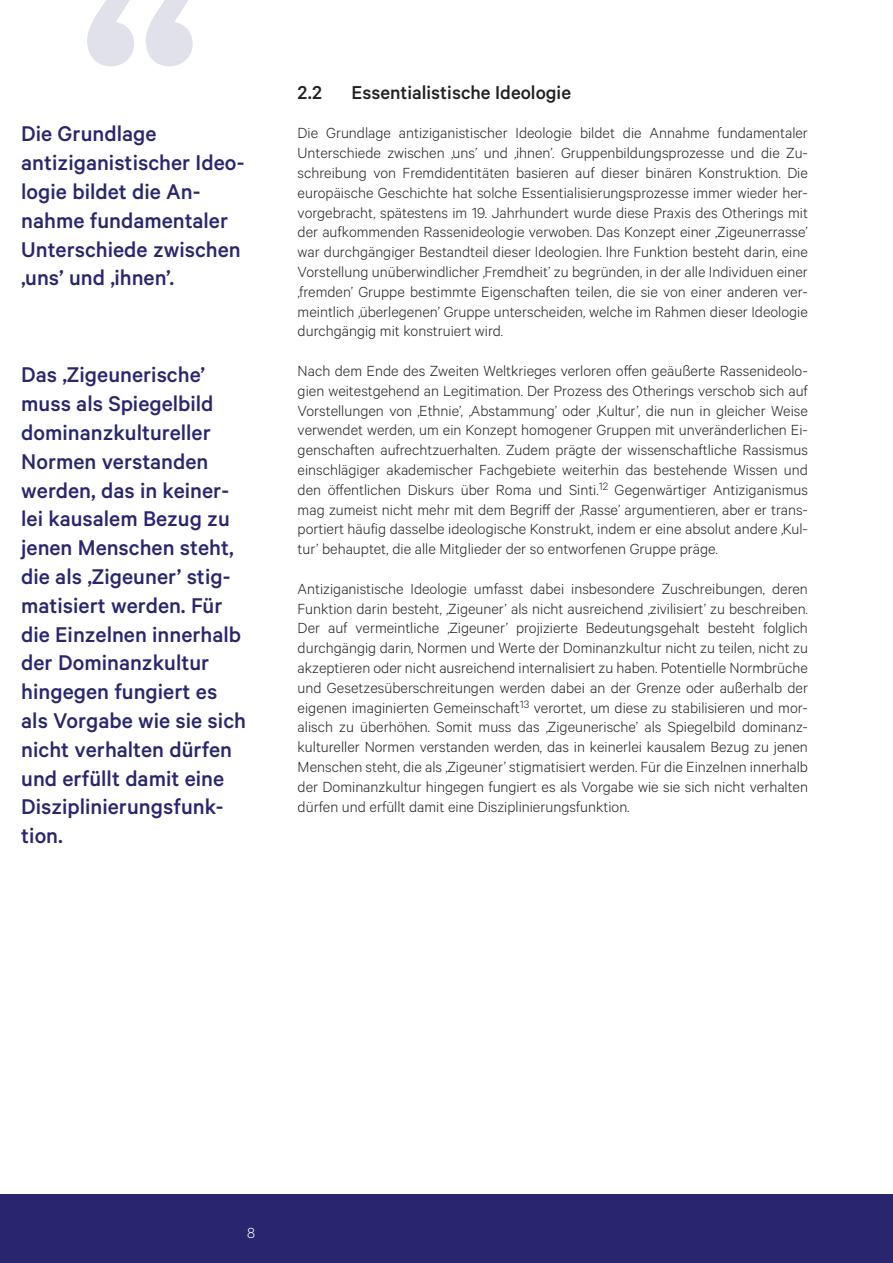
<style>
.page{position:relative;width:893px;height:1263px;background:#fff}
.page>*{position:absolute;margin:0;border:0;box-sizing:border-box;transform-origin:0 0}
.t1{font:600 300px "Calibre";color:#29256e}
.t2{font:500 24px/28.8px "Calibre";color:#29256e}
.t3{font:500 21px "Calibre";color:#231f20}
.t4{font:300 16.5px/19.8px "Calibre";color:#231f20;text-align:justify}
.t5{font:300 16.5px "Calibre";color:#fff}
</style>
<div class="page">
<div style="left:0;top:1195px;width:893px;height:68px;background:#29256e"></div>
<h1 class="t1" style="left:81px;top:-99px;width:122px">“</h1>
<p class="t2" style="left:21px;top:119px;width:137px">Die Grundlage</p>
<p class="t2" style="left:21px;top:148px;width:225px">antiziganistischer Ideo&shy;logie bildet die An-</p>
<p class="t2" style="left:21px;top:205px;width:221px">nahme fundamentaler<br>Unterschiede zwischen ‚uns’ und ‚ihnen’.</p>
<p class="t2" style="left:21px;top:360px;width:226px">Das ‚Zigeunerische’ muss als Spiegelbild dominanzkultureller<br>Normen verstanden werden, das in keiner&shy;lei kausalem Bezug zu jenen Menschen steht, die als ‚Zigeuner’ stig&shy;matisiert werden. Für die Einzelnen innerhalb der Dominanzkultur hingegen fungiert es als Vorgabe wie sie sich nicht verhalten dürfen und erfüllt damit eine<br>Disziplinierungsfunk&shy;tion.</p>
<p class="t3" style="left:298px;top:80px;width:26px">2.2</p>
<p class="t3" style="left:352px;top:80px;width:221px">Essentialistische Ideologie</p>
<p class="t4" style="left:298px;top:123px;width:512px">Die Grundlage antiziganistischer Ideologie bildet die Annahme fundamentaler Unterschiede zwischen ‚uns’ und ‚ihnen’. Gruppenbildungsprozesse und die Zu&shy;schreibung von Fremdidentitäten basieren auf dieser binären Konstruktion. Die europäische Geschichte hat solche Essentialisierungsprozesse immer wieder her&shy;vorgebracht, spätestens im 19. Jahrhundert wurde diese Praxis des Otherings mit der aufkommenden Rassenideologie verwoben. Das Konzept einer ‚Zigeunerrasse’ war durchgängiger Bestandteil dieser Ideologien. Ihre Funktion besteht darin, eine Vorstellung unüberwindlicher ‚Fremdheit’ zu begründen, in der alle Individuen einer ‚fremden’ Gruppe bestimmte Eigenschaften teilen, die sie von einer anderen ver&shy;meintlich ‚überlegenen’ Gruppe unterscheiden, welche im Rahmen dieser Ideologie durchgängig mit konstruiert wird.</p>
<p class="t4" style="left:298px;top:360px;width:512px">Nach dem Ende des Zweiten Weltkrieges verloren offen geäußerte Rassenideolo&shy;gien weitestgehend an Legitimation. Der Prozess des Otherings verschob sich auf Vorstellungen von ‚Ethnie’, ‚Abstammung’ oder ‚Kultur’, die nun in gleicher Weise verwendet werden, um ein Konzept homogener Gruppen mit unveränderlichen Ei&shy;genschaften aufrechtzuerhalten. Zudem prägte der wissenschaftliche Rassismus einschlägiger akademischer Fachgebiete weiterhin das bestehende Wissen und den öffentlichen Diskurs über Roma und Sinti.<sup>12</sup> Gegenwärtiger Antiziganismus mag zumeist nicht mehr mit dem Begriff der ‚Rasse’ argumentieren, aber er trans&shy;portiert häufig dasselbe ideologische Konstrukt, indem er eine absolut andere ‚Kul&shy;tur’ behauptet, die alle Mitglieder der so entworfenen Gruppe präge.</p>
<p class="t4" style="left:298px;top:578px;width:512px">Antiziganistische Ideologie umfasst dabei insbesondere Zuschreibungen, deren Funktion darin besteht, ‚Zigeuner’ als nicht ausreichend ‚zivilisiert’ zu beschreiben.<br>Der auf vermeintliche ‚Zigeuner’ projizierte Bedeutungsgehalt besteht folglich durchgängig darin, Normen und Werte der Dominanzkultur nicht zu teilen, nicht zu akzeptieren oder nicht ausreichend internalisiert zu haben. Potentielle Normbrüche und Gesetzesüberschreitungen werden dabei an der Grenze oder außerhalb der eigenen imaginierten Gemeinschaft<sup>13</sup> verortet, um diese zu stabilisieren und mor&shy;alisch zu überhöhen. Somit muss das ‚Zigeunerische’ als Spiegelbild dominanz&shy;kultureller Normen verstanden werden, das in keinerlei kausalem Bezug zu jenen Menschen steht, die als ‚Zigeuner’ stigmatisiert werden. Für die Einzelnen innerhalb der Dominanzkultur hingegen fungiert es als Vorgabe wie sie sich nicht verhalten dürfen und erfüllt damit eine Disziplinierungsfunktion.</p>
<p class="t5" style="left:247px;top:1223px;width:9px">8</p>
</div>
